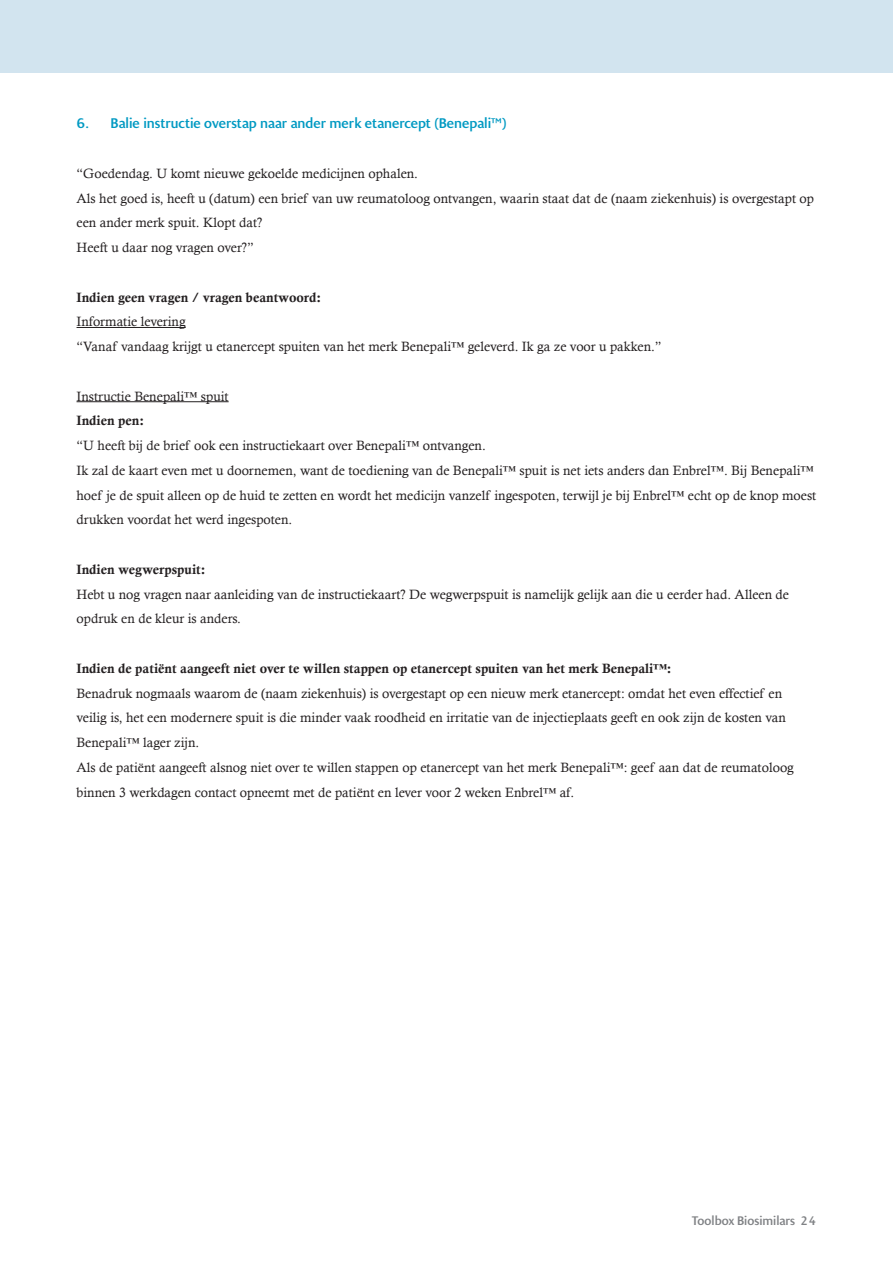
<style>
.page{position:relative;width:893px;height:1263px;background:#fff}
.page>*{position:absolute;margin:0;border:0;box-sizing:border-box;transform-origin:0 0}
.Body{font:13.5px/24.8px "Calisto";color:#231f20}
.Body-2{font:13.5px "Calis MT Bol";color:#231f20}
.Tussenkop_b{font:500 13.5px "Presence";color:#0099c2}
.t1{font:500 12px "Presence";color:#808285}
</style>
<div class="page">
<div style="left:0;top:0;width:893px;height:72px;background:#d2e4ef"></div>
<hr style="left:77px;top:327px;width:109px;height:1px;background:#231f20">
<hr style="left:77px;top:401px;width:152px;height:1px;background:#231f20">
<p class="Tussenkop_b" style="left:77px;top:115px;width:431px">6. Balie instructie overstap naar ander merk etanercept (Benepali™)</p>
<p class="Body" style="left:77px;top:161px;width:343px">“Goedendag. U komt nieuwe gekoelde medicijnen ophalen.</p>
<p class="Body" style="left:77px;top:185px;width:739px">Als het goed is, heeft u (datum) een brief van uw reumatoloog ontvangen, waarin staat dat de (naam ziekenhuis) is overgestapt op een ander merk spuit. Klopt dat?</p>
<p class="Body" style="left:77px;top:235px;width:179px">Heeft u daar nog vragen over?”</p>
<p class="Body-2" style="left:77px;top:289px;width:246px">Indien geen vragen / vragen beantwoord:</p>
<p class="Body" style="left:77px;top:309px;width:111px">Informatie levering</p>
<p class="Body" style="left:77px;top:334px;width:586px">“Vanaf vandaag krijgt u etanercept spuiten van het merk Benepali™ geleverd. Ik ga ze voor u pakken.”</p>
<p class="Body" style="left:77px;top:383px;width:154px">Instructie Benepali™ spuit</p>
<p class="Body-2" style="left:77px;top:413px;width:69px">Indien pen:</p>
<p class="Body" style="left:77px;top:433px;width:411px">“U heeft bij de brief ook een instructiekaart over Benepali™ ontvangen.</p>
<p class="Body" style="left:77px;top:458px;width:741px">Ik zal de kaart even met u doornemen, want de toediening van de Benepali™ spuit is net iets anders dan Enbrel™. Bij Benepali™ hoef je de spuit alleen op de huid te zetten en wordt het medicijn vanzelf ingespoten, terwijl je bij Enbrel™ echt op de knop moest drukken voordat het werd ingespoten.</p>
<p class="Body-2" style="left:77px;top:561px;width:131px">Indien wegwerpspuit:</p>
<p class="Body" style="left:77px;top:581px;width:714px">Hebt u nog vragen naar aanleiding van de instructiekaart? De wegwerpspuit is namelijk gelijk aan die u eerder had. Alleen de opdruk en de kleur is anders.</p>
<p class="Body-2" style="left:77px;top:660px;width:597px">Indien de patiënt aangeeft niet over te willen stappen op etanercept spuiten van het merk Benepali™:</p>
<p class="Body" style="left:77px;top:680px;width:711px">Benadruk nogmaals waarom de (naam ziekenhuis) is overgestapt op een nieuw merk etanercept: omdat het even effectief en veilig is, het een modernere spuit is die minder vaak roodheid en irritatie van de injectieplaats geeft en ook zijn de kosten van<br>Benepali™ lager zijn.</p>
<p class="Body" style="left:77px;top:755px;width:719px">Als de patiënt aangeeft alsnog niet over te willen stappen op etanercept van het merk Benepali™: geef aan dat de reumatoloog binnen 3 werkdagen contact opneemt met de patiënt en lever voor 2 weken Enbrel™ af.</p>
<p class="t1" style="left:692px;top:1214px;width:126px">Toolbox Biosimilars 24</p>
</div>
